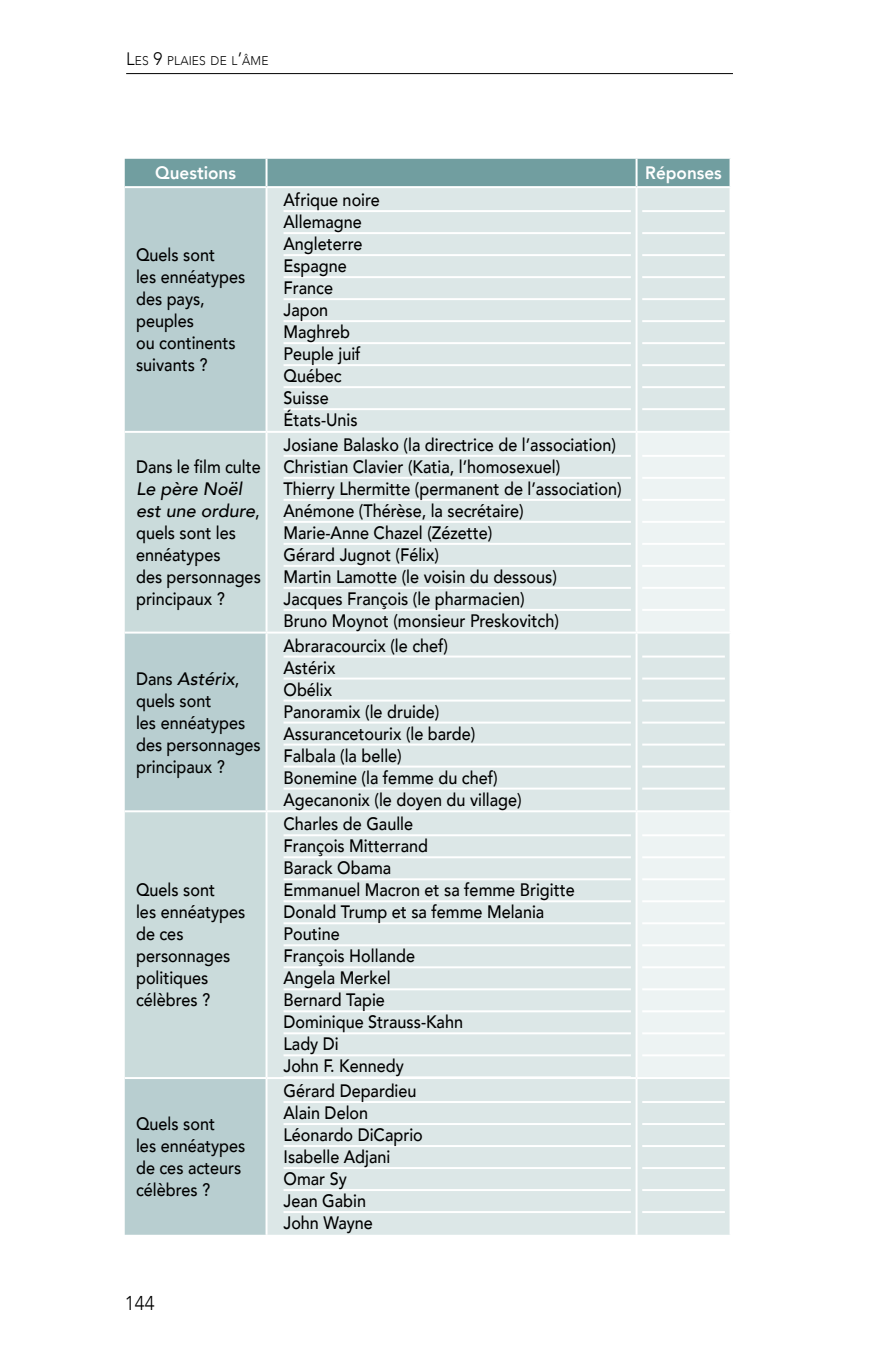
<style>
.page{position:relative;width:879px;height:1361px;background:#fff}
.page>*{position:absolute;margin:0;border:0;box-sizing:border-box;transform-origin:0 0}
.t1{font:300 20px "Avenir";color:#000;scale:.95 1}
.t2{font:500 18px/22px "Avenir";color:#000;scale:.9 1}
.t3{font:800 18px "Avenir";color:#fff;scale:.95 1}
.t4{font:300 12.6px "Avenir";letter-spacing:.015em;color:#000;scale:.95 1}
.s1{font-size:18px}
.s2{font-style:italic}
</style>
<div class="page">
<hr style="left:126px;top:73px;width:607px;height:1px;background:#000">
<div style="left:125px;top:159px;width:604px;height:27px;background:#719ea0"></div>
<div style="left:125px;top:188px;width:140px;height:1046px;background:#b8ced0"></div>
<div style="left:267px;top:188px;width:462px;height:1046px;background:#dce7e7"></div>
<svg style="left:125px;top:433px;width:140px;height:644px;background:#c5d7d8"></svg>
<svg style="left:637px;top:433px;width:92px;height:644px;background:#e8f0f0"></svg>
<hr style="left:265px;top:159px;width:2px;height:27px;background:#fff">
<hr style="left:635px;top:159px;width:2px;height:27px;background:#fff">
<hr style="left:635px;top:188px;width:2px;height:243px;background:#fff">
<hr style="left:125px;top:431px;width:141px;height:2px;background:#fff">
<hr style="left:266px;top:431px;width:370px;height:2px;background:#fff">
<hr style="left:636px;top:431px;width:95px;height:2px;background:#fff">
<hr style="left:635px;top:433px;width:2px;height:198px;background:#fff">
<hr style="left:125px;top:631px;width:141px;height:2px;background:#fff">
<hr style="left:266px;top:631px;width:370px;height:2px;background:#fff">
<hr style="left:636px;top:631px;width:95px;height:2px;background:#fff">
<hr style="left:635px;top:633px;width:2px;height:177px;background:#fff">
<hr style="left:125px;top:810px;width:141px;height:2px;background:#fff">
<hr style="left:266px;top:810px;width:370px;height:2px;background:#fff">
<hr style="left:636px;top:810px;width:95px;height:2px;background:#fff">
<hr style="left:635px;top:812px;width:2px;height:265px;background:#fff">
<hr style="left:125px;top:1077px;width:141px;height:2px;background:#fff">
<hr style="left:266px;top:1077px;width:370px;height:2px;background:#fff">
<hr style="left:636px;top:1077px;width:95px;height:2px;background:#fff">
<hr style="left:635px;top:1079px;width:2px;height:155px;background:#fff">
<hr style="left:283px;top:210px;width:348px;height:2px;background:#fff">
<hr style="left:283px;top:232px;width:348px;height:2px;background:#fff">
<hr style="left:283px;top:254px;width:348px;height:2px;background:#fff">
<hr style="left:283px;top:276px;width:348px;height:2px;background:#fff">
<hr style="left:283px;top:298px;width:348px;height:2px;background:#fff">
<hr style="left:283px;top:320px;width:348px;height:2px;background:#fff">
<hr style="left:283px;top:342px;width:348px;height:2px;background:#fff">
<hr style="left:283px;top:364px;width:348px;height:2px;background:#fff">
<hr style="left:283px;top:386px;width:348px;height:2px;background:#fff">
<hr style="left:283px;top:408px;width:348px;height:2px;background:#fff">
<hr style="left:642px;top:210px;width:83px;height:2px;background:#fff">
<hr style="left:642px;top:232px;width:83px;height:2px;background:#fff">
<hr style="left:642px;top:254px;width:83px;height:2px;background:#fff">
<hr style="left:642px;top:276px;width:83px;height:2px;background:#fff">
<hr style="left:642px;top:298px;width:83px;height:2px;background:#fff">
<hr style="left:642px;top:320px;width:83px;height:2px;background:#fff">
<hr style="left:642px;top:342px;width:83px;height:2px;background:#fff">
<hr style="left:642px;top:364px;width:83px;height:2px;background:#fff">
<hr style="left:642px;top:386px;width:83px;height:2px;background:#fff">
<hr style="left:642px;top:408px;width:83px;height:2px;background:#fff">
<hr style="left:283px;top:455px;width:348px;height:2px;background:#fff">
<hr style="left:283px;top:477px;width:348px;height:2px;background:#fff">
<hr style="left:283px;top:499px;width:348px;height:2px;background:#fff">
<hr style="left:283px;top:521px;width:348px;height:2px;background:#fff">
<hr style="left:283px;top:543px;width:348px;height:2px;background:#fff">
<hr style="left:283px;top:565px;width:348px;height:2px;background:#fff">
<hr style="left:283px;top:587px;width:348px;height:2px;background:#fff">
<hr style="left:283px;top:609px;width:348px;height:2px;background:#fff">
<hr style="left:642px;top:455px;width:83px;height:2px;background:#fff">
<hr style="left:642px;top:477px;width:83px;height:2px;background:#fff">
<hr style="left:642px;top:499px;width:83px;height:2px;background:#fff">
<hr style="left:642px;top:521px;width:83px;height:2px;background:#fff">
<hr style="left:642px;top:543px;width:83px;height:2px;background:#fff">
<hr style="left:642px;top:565px;width:83px;height:2px;background:#fff">
<hr style="left:642px;top:587px;width:83px;height:2px;background:#fff">
<hr style="left:642px;top:609px;width:83px;height:2px;background:#fff">
<hr style="left:283px;top:655px;width:348px;height:2px;background:#fff">
<hr style="left:283px;top:677px;width:348px;height:2px;background:#fff">
<hr style="left:283px;top:699px;width:348px;height:2px;background:#fff">
<hr style="left:283px;top:721px;width:348px;height:2px;background:#fff">
<hr style="left:283px;top:743px;width:348px;height:2px;background:#fff">
<hr style="left:283px;top:765px;width:348px;height:2px;background:#fff">
<hr style="left:283px;top:787px;width:348px;height:2px;background:#fff">
<hr style="left:642px;top:655px;width:83px;height:2px;background:#fff">
<hr style="left:642px;top:677px;width:83px;height:2px;background:#fff">
<hr style="left:642px;top:699px;width:83px;height:2px;background:#fff">
<hr style="left:642px;top:721px;width:83px;height:2px;background:#fff">
<hr style="left:642px;top:743px;width:83px;height:2px;background:#fff">
<hr style="left:642px;top:765px;width:83px;height:2px;background:#fff">
<hr style="left:642px;top:787px;width:83px;height:2px;background:#fff">
<hr style="left:283px;top:834px;width:348px;height:2px;background:#fff">
<hr style="left:283px;top:856px;width:348px;height:2px;background:#fff">
<hr style="left:283px;top:878px;width:348px;height:2px;background:#fff">
<hr style="left:283px;top:900px;width:348px;height:2px;background:#fff">
<hr style="left:283px;top:922px;width:348px;height:2px;background:#fff">
<hr style="left:283px;top:944px;width:348px;height:2px;background:#fff">
<hr style="left:283px;top:966px;width:348px;height:2px;background:#fff">
<hr style="left:283px;top:988px;width:348px;height:2px;background:#fff">
<hr style="left:283px;top:1010px;width:348px;height:2px;background:#fff">
<hr style="left:283px;top:1032px;width:348px;height:2px;background:#fff">
<hr style="left:283px;top:1054px;width:348px;height:2px;background:#fff">
<hr style="left:283px;top:1076px;width:348px;height:2px;background:#fff">
<hr style="left:642px;top:834px;width:83px;height:2px;background:#fff">
<hr style="left:642px;top:856px;width:83px;height:2px;background:#fff">
<hr style="left:642px;top:878px;width:83px;height:2px;background:#fff">
<hr style="left:642px;top:900px;width:83px;height:2px;background:#fff">
<hr style="left:642px;top:922px;width:83px;height:2px;background:#fff">
<hr style="left:642px;top:944px;width:83px;height:2px;background:#fff">
<hr style="left:642px;top:966px;width:83px;height:2px;background:#fff">
<hr style="left:642px;top:988px;width:83px;height:2px;background:#fff">
<hr style="left:642px;top:1010px;width:83px;height:2px;background:#fff">
<hr style="left:642px;top:1032px;width:83px;height:2px;background:#fff">
<hr style="left:642px;top:1054px;width:83px;height:2px;background:#fff">
<hr style="left:283px;top:1101px;width:348px;height:2px;background:#fff">
<hr style="left:283px;top:1123px;width:348px;height:2px;background:#fff">
<hr style="left:283px;top:1145px;width:348px;height:2px;background:#fff">
<hr style="left:283px;top:1167px;width:348px;height:2px;background:#fff">
<hr style="left:283px;top:1189px;width:348px;height:2px;background:#fff">
<hr style="left:283px;top:1211px;width:348px;height:2px;background:#fff">
<hr style="left:642px;top:1101px;width:83px;height:2px;background:#fff">
<hr style="left:642px;top:1123px;width:83px;height:2px;background:#fff">
<hr style="left:642px;top:1145px;width:83px;height:2px;background:#fff">
<hr style="left:642px;top:1167px;width:83px;height:2px;background:#fff">
<hr style="left:642px;top:1189px;width:83px;height:2px;background:#fff">
<hr style="left:642px;top:1211px;width:83px;height:2px;background:#fff">
<p class="t4" style="left:126px;top:53px;width:151px"><span class="s1">L</span>ES <span class="s1">9</span> PLAIES DE L<span class="s1">’</span>ÂME</p>
<p class="t3" style="left:155px;top:156px;width:86px">Questions</p>
<p class="t3" style="left:645px;top:156px;width:82px">Réponses</p>
<p class="t2" style="left:136px;top:243px;width:123px">Quels sont<br>les ennéatypes des pays, peuples<br>ou continents suivants ?</p>
<p class="t2" style="left:136px;top:455px;width:140px">Dans le film culte</p>
<p class="t2" style="left:136px;top:477px;width:140px"><span class="s2">Le père Noël est une ordure</span>, quels sont les ennéatypes<br>des personnages principaux ?</p>
<p class="t2" style="left:136px;top:666px;width:140px">Dans <span class="s2">Astérix</span>, quels sont<br>les ennéatypes des personnages principaux ?</p>
<p class="t2" style="left:136px;top:878px;width:123px">Quels sont<br>les ennéatypes de ces personnages politiques célèbres ?</p>
<p class="t2" style="left:136px;top:1112px;width:123px">Quels sont<br>les ennéatypes de ces acteurs célèbres ?</p>
<p class="t2" style="left:283px;top:188px;width:109px">Afrique noire<br>Allemagne<br>Angleterre<br>Espagne<br>France<br>Japon<br>Maghreb<br>Peuple juif<br>Québec<br>Suisse<br>États-Unis</p>
<p class="t2" style="left:283px;top:433px;width:377px">Josiane Balasko (la directrice de l’association)<br>Christian Clavier (Katia, l’homosexuel)<br>Thierry Lhermitte (permanent de l’association)<br>Anémone (Thérèse, la secrétaire)<br>Marie-Anne Chazel (Zézette)<br>Gérard Jugnot (Félix)<br>Martin Lamotte (le voisin du dessous)<br>Jacques François (le pharmacien)<br>Bruno Moynot (monsieur Preskovitch)</p>
<p class="t2" style="left:283px;top:633px;width:266px">Abraracourcix (le chef)<br>Astérix<br>Obélix<br>Panoramix (le druide)<br>Assurancetourix (le barde)<br>Falbala (la belle)<br>Bonemine (la femme du chef)<br>Agecanonix (le doyen du village)</p>
<p class="t2" style="left:283px;top:812px;width:325px">Charles de Gaulle<br>François Mitterrand<br>Barack Obama<br>Emmanuel Macron et sa femme Brigitte<br>Donald Trump et sa femme Melania<br>Poutine<br>François Hollande<br>Angela Merkel<br>Bernard Tapie<br>Dominique Strauss-Kahn<br>Lady Di<br>John F. Kennedy</p>
<p class="t2" style="left:283px;top:1079px;width:156px">Gérard Depardieu<br>Alain Delon<br>Léonardo DiCaprio<br>Isabelle Adjani<br>Omar Sy<br>Jean Gabin<br>John Wayne</p>
<p class="t1" style="left:125px;top:1291px;width:33px">144</p>
</div>
